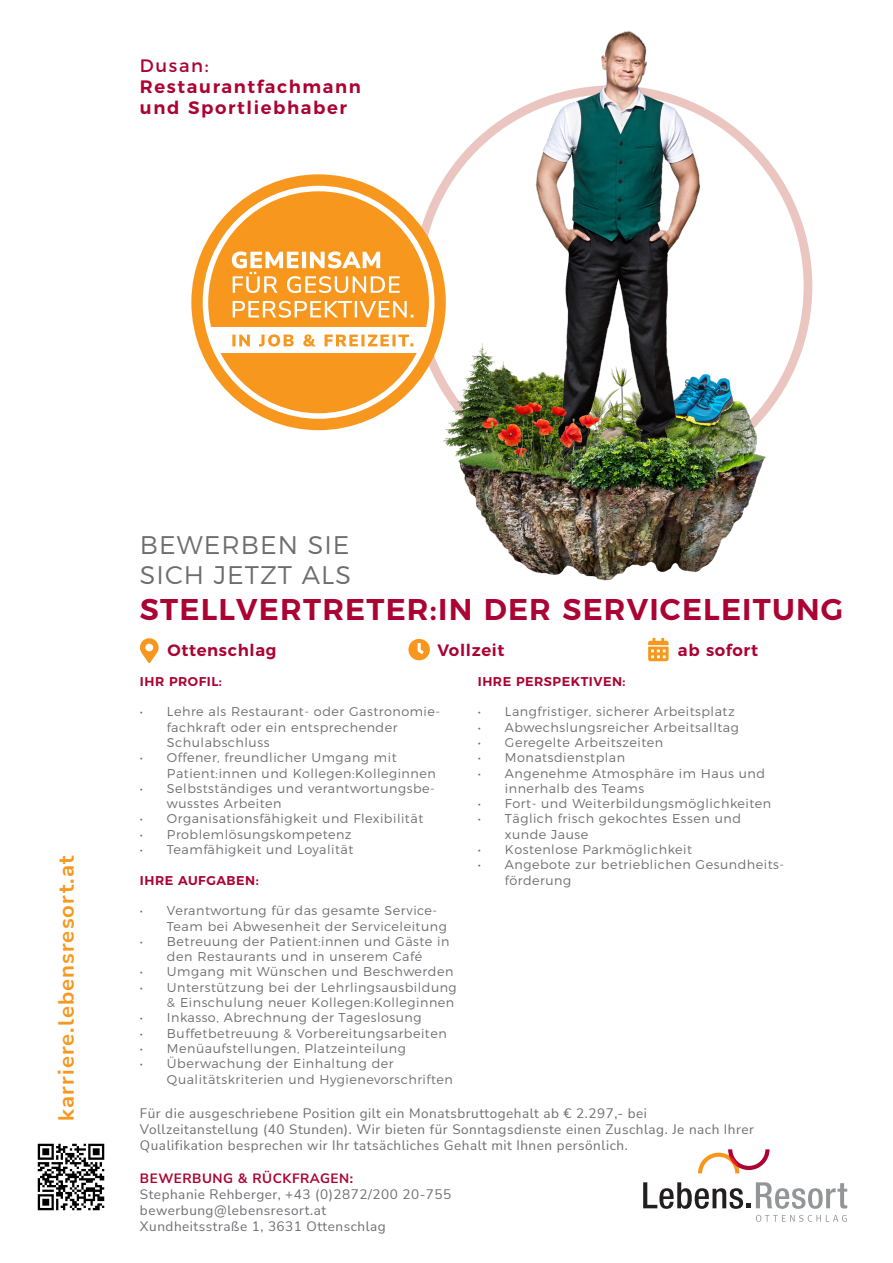
<style>
.page{position:relative;width:893px;height:1263px;background:#fff}
.page>*{position:absolute;margin:0;border:0;box-sizing:border-box;transform-origin:0 0}
.t1{font:600 30px "Montserrat";letter-spacing:.04em;color:#ab0333}
.t2{font:300 25.5px "Montserrat";letter-spacing:.04em;color:#6c6d70}
.t3{font:700 22.05px "Nunito Sans";letter-spacing:.05em;color:#f7971d}
.t4{font:600 18px "Montserrat";letter-spacing:.09em;color:#ab0333}
.t5{font:18px "Montserrat";letter-spacing:.09em;color:#ab0333}
.t6{font:600 16.5px "Montserrat";letter-spacing:.04em;color:#ab0333}
.t7{font:13.5px/16.2px "Nunito Sans";letter-spacing:.04em;color:#6c6d70}
.t8{font:700 13.5px "Nunito Sans";letter-spacing:.04em;color:#ab0333}
.t9{font:300 12.75px/15.3px "Montserrat";letter-spacing:.04em;color:#6c6d70}
.t10{font:600 12.75px "Montserrat";letter-spacing:.04em;color:#ab0333}
</style>
<div class="page">
<img style="left:419px;top:31px;width:390px;height:550px">
<svg style="left:698px;top:1149px;width:71px;height:24px"></svg>
<svg style="left:643px;top:1182px;width:204px;height:27px"></svg>
<svg style="left:756px;top:1215px;width:91px;height:7px"></svg>
<div style="left:191px;top:174px;width:255px;height:256px;background:#f7971d;border-radius:50%"></div>
<div style="left:205px;top:328px;width:226px;height:25px;background:#fff"></div>
<div style="left:203px;top:186px;width:231px;height:233px;border:6px solid #fff;border-radius:50%"></div>
<svg style="left:233px;top:301px;width:180px;height:17px"></svg>
<svg style="left:232px;top:251px;width:168px;height:42px"></svg>
<svg style="left:232px;top:334px;width:181px;height:13px"></svg>
<svg style="left:140px;top:638px;width:19px;height:25px"></svg>
<svg style="left:408px;top:639px;width:22px;height:21px"></svg>
<svg style="left:648px;top:638px;width:21px;height:23px"></svg>
<img style="left:37px;top:1143px;width:68px;height:68px">
<p class="t5" style="left:140px;top:52px;width:70px">Dusan:</p>
<p class="t4" style="left:140px;top:72px;width:222px">Restaurantfachmann</p>
<p class="t4" style="left:140px;top:93px;width:209px">und Sportliebhaber</p>
<p class="t3" style="left:50px;top:1120px;width:267px;rotate:-90deg">karriere.lebensresort.at</p>
<p class="t2" style="left:140px;top:524px;width:211px">BEWERBEN SIE</p>
<p class="t2" style="left:140px;top:555px;width:212px">SICH JETZT ALS</p>
<p class="t1" style="left:140px;top:585px;width:705px">STELLVERTRETER:IN DER SERVICELEITUNG</p>
<p class="t6" style="left:167px;top:637px;width:111px">Ottenschlag</p>
<p class="t6" style="left:437px;top:637px;width:69px">Vollzeit</p>
<p class="t6" style="left:678px;top:637px;width:82px">ab sofort</p>
<p class="t10" style="left:140px;top:671px;width:83px">IHR PROFIL:</p>
<p class="t9" style="left:167px;top:703px;width:275px;text-indent:-27px">• Lehre als Restaurant- oder Gastronomie&shy;fachkraft oder ein entsprechender<br>Schulabschluss</p>
<p class="t9" style="left:167px;top:749px;width:270px;text-indent:-27px">• Offener, freundlicher Umgang mit<br>Patient:innen und Kollegen:Kolleginnen</p>
<p class="t9" style="left:167px;top:779px;width:269px;text-indent:-27px">• Selbstständiges und verantwortungsbe&shy;wusstes Arbeiten</p>
<p class="t9" style="left:140px;top:810px;width:285px">• Organisationsfähigkeit und Flexibilität</p>
<p class="t9" style="left:140px;top:825px;width:213px">• Problemlösungskompetenz</p>
<p class="t9" style="left:140px;top:841px;width:215px">• Teamfähigkeit und Loyalität</p>
<p class="t10" style="left:140px;top:870px;width:120px">IHRE AUFGABEN:</p>
<p class="t9" style="left:167px;top:902px;width:281px;text-indent:-27px">• Verantwortung für das gesamte Service-<br>Team bei Abwesenheit der Serviceleitung</p>
<p class="t9" style="left:140px;top:932px;width:311px;text-align:center">• Betreuung der Patient:innen und Gäste in den Restaurants und in unserem Café</p>
<p class="t9" style="left:140px;top:963px;width:315px">• Umgang mit Wünschen und Beschwerden</p>
<p class="t9" style="left:140px;top:978px;width:318px;text-align:right">• Unterstützung bei der Lehrlingsausbildung &amp; Einschulung neuer Kollegen:Kolleginnen</p>
<p class="t9" style="left:140px;top:1009px;width:283px">• Inkasso, Abrechnung der Tageslosung</p>
<p class="t9" style="left:140px;top:1024px;width:308px">• Buffetbetreuung &amp; Vorbereitungsarbeiten</p>
<p class="t9" style="left:140px;top:1040px;width:267px">• Menüaufstellungen, Platzeinteilung</p>
<p class="t9" style="left:167px;top:1055px;width:287px;text-indent:-27px">• Überwachung der Einhaltung der<br>Qualitätskriterien und Hygienevorschriften</p>
<p class="t10" style="left:478px;top:671px;width:149px">IHRE PERSPEKTIVEN:</p>
<p class="t9" style="left:478px;top:703px;width:258px">• Langfristiger, sicherer Arbeitsplatz</p>
<p class="t9" style="left:478px;top:718px;width:262px">• Abwechslungsreicher Arbeitsalltag</p>
<p class="t9" style="left:478px;top:734px;width:187px">• Geregelte Arbeitszeiten</p>
<p class="t9" style="left:478px;top:749px;width:149px">• Monatsdienstplan</p>
<p class="t9" style="left:505px;top:764px;width:262px;text-indent:-27px">• Angenehme Atmosphäre im Haus und innerhalb des Teams</p>
<p class="t9" style="left:478px;top:795px;width:295px">• Fort- und Weiterbildungsmöglichkeiten</p>
<p class="t9" style="left:505px;top:810px;width:238px;text-indent:-27px">• Täglich frisch gekochtes Essen und xunde Jause</p>
<p class="t9" style="left:478px;top:841px;width:216px">• Kostenlose Parkmöglichkeit</p>
<p class="t9" style="left:505px;top:856px;width:281px;text-indent:-27px">• Angebote zur betrieblichen Gesundheits&shy;förderung</p>
<p class="t7" style="left:140px;top:1104px;width:615px">Für die ausgeschriebene Position gilt ein Monatsbruttogehalt ab € 2.297,- bei<br>Vollzeitanstellung (40 Stunden). Wir bieten für Sonntagsdienste einen Zuschlag. Je nach Ihrer<br>Qualifikation besprechen wir Ihr tatsächliches Gehalt mit Ihnen persönlich.</p>
<p class="t8" style="left:140px;top:1168px;width:215px">BEWERBUNG &amp; RÜCKFRAGEN:</p>
<p class="t7" style="left:140px;top:1185px;width:313px">Stephanie Rehberger, +43 (0)2872/200 20-755</p>
<p class="t7" style="left:140px;top:1202px;width:188px">bewerbung@lebensresort.at</p>
<p class="t7" style="left:140px;top:1218px;width:247px">Xundheitsstraße 1, 3631 Ottenschlag</p>
</div>
